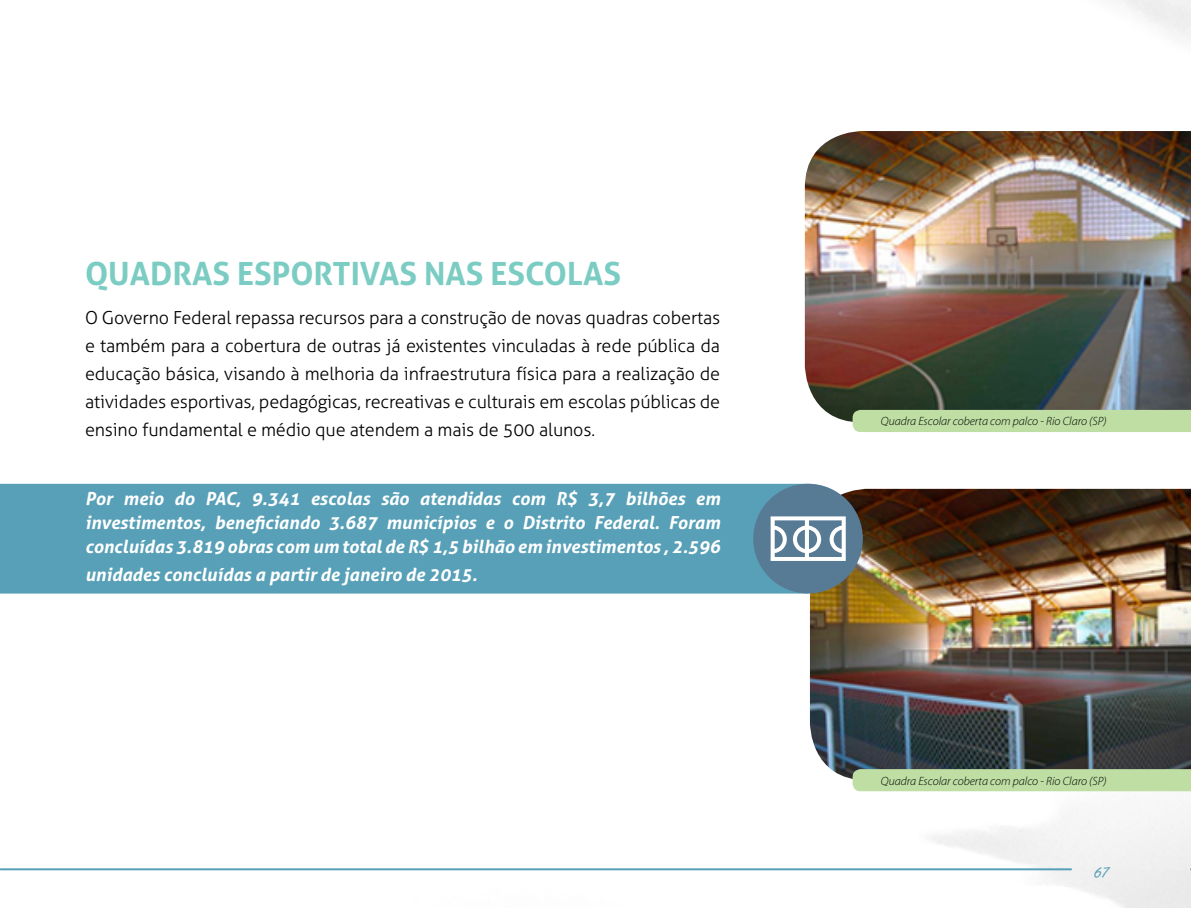
<style>
.page{position:relative;width:1191px;height:908px;background:#fff}
.page>*{position:absolute;margin:0;border:0;box-sizing:border-box;transform-origin:0 0}
.t1{font:700 32px "Aller";color:#7bccc3}
.t2{font:22px "Freestyle Script";color:#57a0b7}
.t3{font:300 18px/28px "Aller";letter-spacing:-.01em;color:#000;text-align:justify}
.t4{font:italic 700 18px/24px "Aller";color:#fff;text-align:justify}
.t5{font:italic 300 12px "Myriad Pro";color:#000}
</style>
<div class="page">
<hr style="left:0;top:867px;width:1071px;height:2px;background:#57a0b7">
<img style="left:805px;top:131px;width:386px;height:291px">
<img style="left:810px;top:488px;width:381px;height:291px">
<div style="left:0;top:483px;width:857px;height:110px;background:#57a0b7"></div>
<div style="left:753px;top:483px;width:110px;height:110px;background:#577a95;border-radius:50%"></div>
<svg style="left:770px;top:516px;width:75px;height:44px"></svg>
<div style="left:852px;top:409px;width:339px;height:23px;background:#bedea3"></div>
<svg style="left:852px;top:768px;width:339px;height:22px;background:#b6d59e"></svg>
<h1 class="t1" style="left:85px;top:253px;width:537px">QUADRAS ESPORTIVAS NAS ESCOLAS</h1>
<p class="t3" style="left:85px;top:303px;width:636px">O Governo Federal repassa recursos para a construção de novas quadras cobertas e também para a cobertura de outras já existentes vinculadas à rede pública da educação básica, visando à melhoria da infraestrutura física para a realização de atividades esportivas, pedagógicas, recreativas e culturais em escolas públicas de ensino fundamental e médio que atendem a mais de 500 alunos.</p>
<p class="t4" style="left:85px;top:486px;width:637px">Por meio do PAC, 9.341 escolas são atendidas com R$ 3,7 bilhões em investimentos, beneficiando 3.687 municípios e o Distrito Federal. Foram concluídas 3.819 obras com um total de R$ 1,5 bilhão em investimentos , 2.596</p>
<p class="t4" style="left:85px;top:562px;width:394px">unidades concluídas a partir de janeiro de 2015.</p>
<p class="t5" style="left:881px;top:415px;width:227px">Quadra Escolar coberta com palco - Rio Claro (SP)</p>
<p class="t5" style="left:881px;top:774px;width:227px">Quadra Escolar coberta com palco - Rio Claro (SP)</p>
<p class="t2" style="left:1094px;top:859px;width:17px">67</p>
</div>
